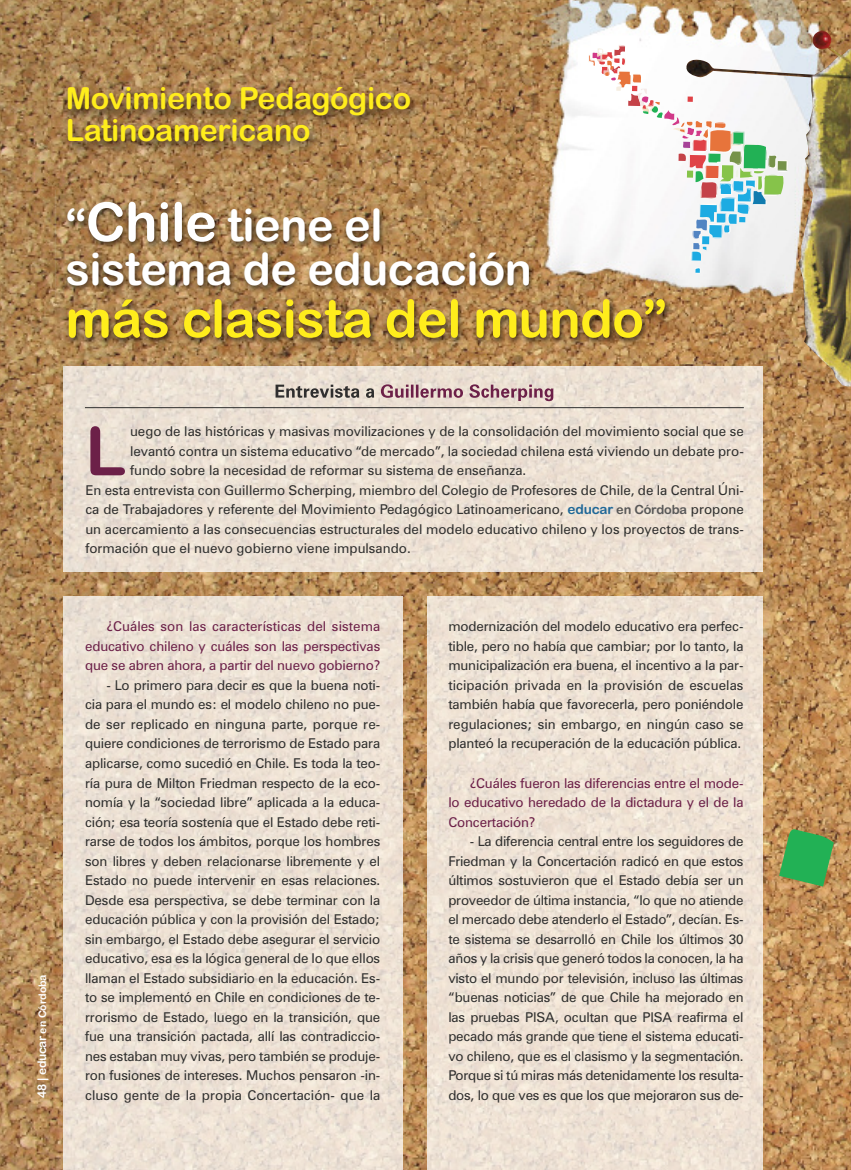
<style>
.page{position:relative;width:851px;height:1170px;background:#fff}
.page>*{position:absolute;margin:0;border:0;box-sizing:border-box;transform-origin:0 0}
.t1{font:67.5px "Arial Rounded MT Bold";color:#6c2048}
.t2{font:52.2px "Arial Rounded MT Bold";letter-spacing:-.01em;color:#ffed1c}
.t3{font:45px/43.5px "Arial Rounded MT Bold";letter-spacing:-.01em;color:#fff}
.t4{font:30.45px/32.1px "Arial Rounded MT Bold";letter-spacing:-.01em;color:#ffed1c}
.t5{font:13.5px/19.5px "Zurich BT";color:#2f2f2e;text-align:justify}
.t6{font:13.5px/19.5px "Zurich BT";letter-spacing:-.01em;color:#6c2048;text-align:justify}
.t7{font:12px "Arial Rounded MT Bold";letter-spacing:-.045em;color:#fff}
.s1{font-size:54px}
.s2{font-size:10.5px}
.s3{font-family:"Arial Rounded MT Bold";color:#206898}
.s4{font-family:"Arial Rounded MT Bold";font-size:12.75px;color:#585858}
</style>
<div class="page">
<img style="left:0;top:0;width:850px;height:1169px">
<img style="left:427px;top:597px;width:335px;height:572px">
<img style="left:64px;top:597px;width:338px;height:572px">
<img style="left:64px;top:404px;width:698px;height:167px">
<hr style="left:85px;top:407px;width:658px;height:1px;background:#2f2f2e">
<img style="left:685px;top:30px;width:165px;height:356px">
<img style="left:55px;top:190px;width:721px;height:214px">
<img style="left:275px;top:384px;width:99px;height:14px">
<img style="left:381px;top:384px;width:159px;height:17px">
<img style="left:49px;top:76px;width:417px;height:107px">
<svg style="left:588px;top:260px;width:199px;height:14px;fill:#f0f0f0"></svg>
<svg style="left:694px;top:266px;width:9px;height:8px"></svg>
<svg style="left:588px;top:44px;width:199px;height:216px"></svg>
<svg style="left:779px;top:829px;width:54px;height:57px;background:#4fa654"></svg>
<h3 class="t4" style="left:66px;top:83px;width:347px">Movimiento Pedagógico<br>Latinoamericano</h3>
<h3 class="t3" style="left:66px;top:204px;width:468px">“<span class="s1">Chile</span> tiene el sistema de educación</h3>
<h2 class="t2" style="left:66px;top:288px;width:603px">más clasista del mundo”</h2>
<p class="t7" style="left:35px;top:1098px;width:125px;rotate:-90deg">48 | educar <span class="s2">en Córdoba</span></p>
<h1 class="t1" style="left:85px;top:412px;width:42px">L</h1>
<p class="t5" style="left:130px;top:422px;width:615px">uego de las históricas y masivas movilizaciones y de la consolidación del movimiento social que se</p>
<p class="t5" style="left:130px;top:441px;width:615px">levantó contra un sistema educativo “de mercado”, la sociedad chilena está viviendo un debate pro-</p>
<p class="t5" style="left:130px;top:461px;width:398px">fundo sobre la necesidad de reformar su sistema de enseñanza.</p>
<p class="t5" style="left:85px;top:480px;width:660px">En esta entrevista con Guillermo Scherping, miembro del Colegio de Profesores de Chile, de la Central Úni-</p>
<p class="t5" style="left:85px;top:500px;width:660px">ca de Trabajadores y referente del Movimiento Pedagógico Latinoamericano, <span class="s3">educar</span> <span class="s4">en Córdoba</span> propone</p>
<p class="t5" style="left:85px;top:519px;width:660px">un acercamiento a las consecuencias estructurales del modelo educativo chileno y los proyectos de trans-</p>
<p class="t5" style="left:85px;top:539px;width:327px">formación que el nuevo gobierno viene impulsando.</p>
<p class="t6" style="left:85px;top:617px;width:297px;text-indent:21px">¿Cuáles son las características del sistema educativo chileno y cuáles son las perspectivas que se abren ahora, a partir del nuevo gobierno?</p>
<p class="t5" style="left:85px;top:675px;width:297px;text-indent:21px">- Lo primero para decir es que la buena noti&shy;cia para el mundo es: el modelo chileno no pue&shy;de ser replicado en ninguna parte, porque re&shy;quiere condiciones de terrorismo de Estado para aplicarse, como sucedió en Chile. Es toda la teo&shy;ría pura de Milton Friedman respecto de la eco&shy;nomía y la “sociedad libre” aplicada a la educa&shy;ción; esa teoría sostenía que el Estado debe reti&shy;rarse de todos los ámbitos, porque los hombres son libres y deben relacionarse libremente y el Estado no puede intervenir en esas relaciones.<br>Desde esa perspectiva, se debe terminar con la educación pública y con la provisión del Estado; sin embargo, el Estado debe asegurar el servicio educativo, esa es la lógica general de lo que ellos llaman el Estado subsidiario en la educación. Es&shy;to se implementó en Chile en condiciones de te&shy;rrorismo de Estado, luego en la transición, que fue una transición pactada, allí las contradiccio&shy;nes estaban muy vivas, pero también se produje&shy;ron fusiones de intereses. Muchos pensaron -in&shy;cluso gente de la propia Concertación- que la</p>
<p class="t5" style="left:448px;top:617px;width:297px">modernización del modelo educativo era perfec&shy;tible, pero no había que cambiar; por lo tanto, la municipalización era buena, el incentivo a la par&shy;ticipación privada en la provisión de escuelas también había que favorecerla, pero poniéndole regulaciones; sin embargo, en ningún caso se planteó la recuperación de la educación pública.</p>
<p class="t6" style="left:448px;top:773px;width:297px;text-indent:21px">¿Cuáles fueron las diferencias entre el mode&shy;lo educativo heredado de la dictadura y el de la Concertación?</p>
<p class="t5" style="left:448px;top:831px;width:297px;text-indent:21px">- La diferencia central entre los seguidores de Friedman y la Concertación radicó en que estos últimos sostuvieron que el Estado debía ser un proveedor de última instancia, “lo que no atiende el mercado debe atenderlo el Estado”, decían. Es&shy;te sistema se desarrolló en Chile los últimos 30 años y la crisis que generó todos la conocen, la ha visto el mundo por televisión, incluso las últimas “buenas noticias” de que Chile ha mejorado en las pruebas PISA, ocultan que PISA reafirma el pecado más grande que tiene el sistema educati&shy;vo chileno, que es el clasismo y la segmentación.<br>Porque si tú miras más detenidamente los resulta&shy;dos, lo que ves es que los que mejoraron sus de-</p>
</div>
